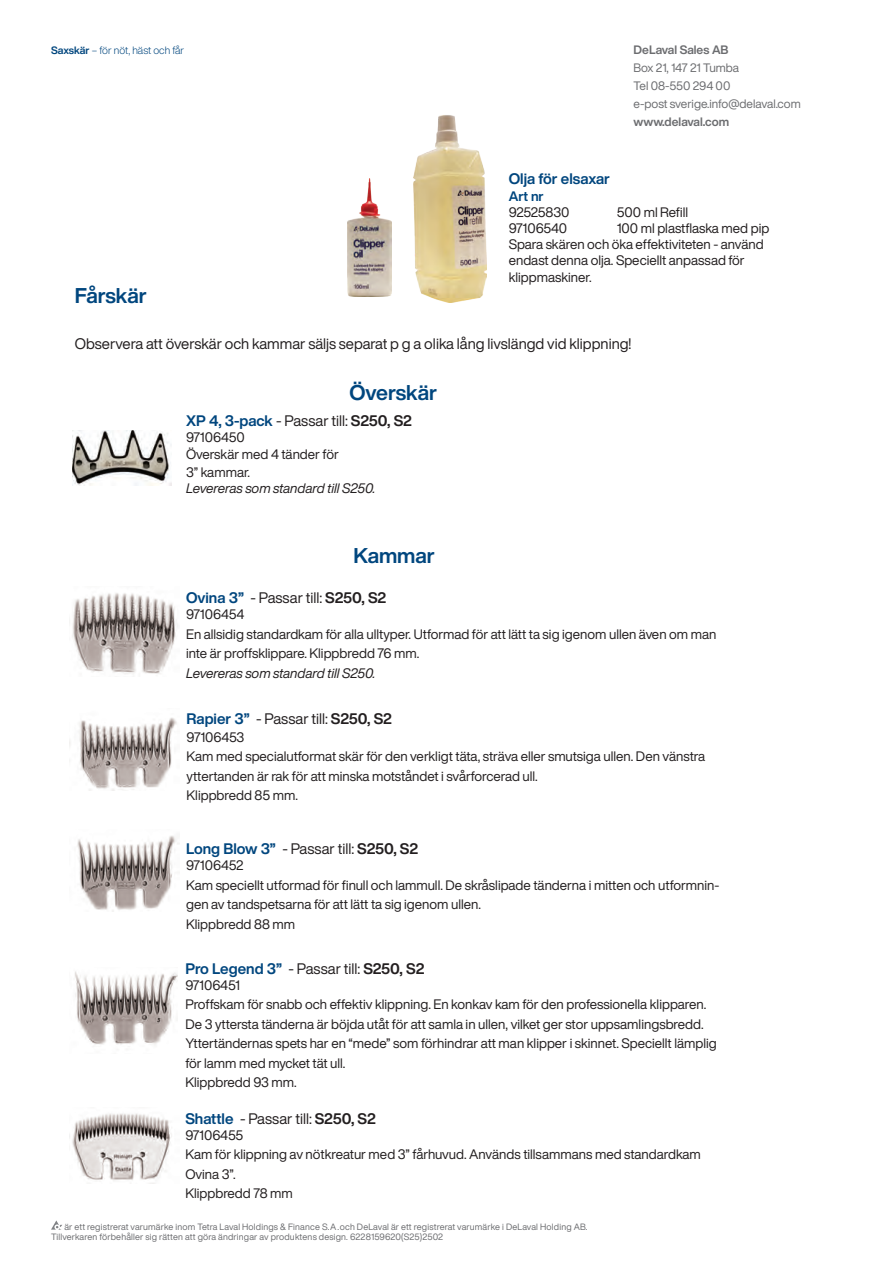
<style>
.page{position:relative;width:893px;height:1263px;background:#fff}
.page>*{position:absolute;margin:0;border:0;box-sizing:border-box;transform-origin:0 0}
.t1{font:700 21px "Helvetica Now Display";color:#00467e}
.t2{font:15px "Helvetica Now Display";color:#231f20}
.t3{font:700 15px "Helvetica Now Display";color:#00467e}
.t4{font:13.5px/19.5px "Helvetica Now Display";color:#231f20}
.t5{font:italic 13.5px "Helvetica Now Display";color:#231f20}
.t6{font:13.5px "Helvetica Now Display";letter-spacing:-.025em;color:#231f20}
.t7{font:700 13.5px "Helvetica Now Display";color:#00467e}
.t8{font:12px/18px "Helvetica Now Display";letter-spacing:-.005em;color:#6c6d70}
.t9{font:700 12px "Helvetica Now Display";color:#6c6d70}
.t10{font:300 10.5px "Helvetica Now Display";color:#00467e}
.t11{font:9px/10.5px "Helvetica Now Display";letter-spacing:.02em;color:#6c6d70}
.s1{font-weight:700}
.s2{font-weight:700;color:#00467e}
</style>
<div class="page">
<svg style="left:51px;top:1220px;width:11px;height:9px"></svg>
<img style="left:72px;top:431px;width:100px;height:54px">
<img style="left:70px;top:717px;width:107px;height:74px">
<img style="left:72px;top:593px;width:106px;height:81px">
<img style="left:75px;top:971px;width:102px;height:74px">
<img style="left:77px;top:836px;width:102px;height:76px">
<img style="left:72px;top:1113px;width:100px;height:71px">
<img style="left:413px;top:115px;width:73px;height:188px">
<img style="left:347px;top:179px;width:45px;height:117px">
<p class="t10" style="left:51px;top:43px;width:135px"><span class="s1">Saxskär</span> – för nöt, häst och får</p>
<p class="t9" style="left:634px;top:42px;width:96px">DeLaval Sales AB</p>
<p class="t8" style="left:634px;top:59px;width:169px">Box 21, 147 21 Tumba<br>Tel 08-550 294 00<br>e-post sverige.info@delaval.com</p>
<p class="t9" style="left:634px;top:114px;width:97px">www.delaval.com</p>
<p class="t3" style="left:509px;top:169px;width:103px">Olja för elsaxar</p>
<p class="t7" style="left:509px;top:187px;width:37px">Art nr</p>
<p class="t6" style="left:509px;top:203px;width:62px">92525830</p>
<p class="t4" style="left:617px;top:202px;width:73px">500 ml Refill</p>
<p class="t4" style="left:509px;top:218px;width:60px">97106540</p>
<p class="t4" style="left:509px;top:220px;width:262px;line-height:16.2px;text-indent:108px">100 ml plastflaska med pip<br>Spara skären och öka effektiviteten - använd endast denna olja. Speciellt anpassad för klippmaskiner.</p>
<h1 class="t1" style="left:75px;top:282px;width:73px">Fårskär</h1>
<p class="t2" style="left:75px;top:333px;width:558px">Observera att överskär och kammar säljs separat p g a olika lång livslängd vid klippning!</p>
<h1 class="t1" style="left:349px;top:378px;width:89px">Överskär</h1>
<p class="t2" style="left:186px;top:411px;width:227px"><span class="s2">XP 4, 3-pack</span> - Passar till: <span class="s1">S250, S2</span></p>
<p class="t4" style="left:186px;top:429px;width:154px;line-height:16.2px">97106450<br>Överskär med 4 tänder för</p>
<p class="t4" style="left:186px;top:462px;width:66px">3” kammar.</p>
<p class="t5" style="left:186px;top:479px;width:191px">Levereras som standard till S250.</p>
<h1 class="t1" style="left:353px;top:541px;width:83px">Kammar</h1>
<p class="t2" style="left:186px;top:588px;width:202px"><span class="s2">Ovina 3”</span> - Passar till: <span class="s1">S250, S2</span></p>
<p class="t4" style="left:186px;top:605px;width:532px">97106454<br>En allsidig standardkam för alla ulltyper. Utformad för att lätt ta sig igenom ullen även om man inte är proffsklippare. Klippbredd 76 mm.</p>
<p class="t5" style="left:186px;top:664px;width:191px">Levereras som standard till S250.</p>
<p class="t2" style="left:187px;top:708px;width:207px"><span class="s2">Rapier 3”</span> - Passar till: <span class="s1">S250, S2</span></p>
<p class="t4" style="left:187px;top:727px;width:520px">97106453<br>Kam med specialutformat skär för den verkligt täta, sträva eller smutsiga ullen. Den vänstra yttertanden är rak för att minska motståndet i svårforcerad ull.<br>Klippbredd 85 mm.</p>
<p class="t2" style="left:186px;top:839px;width:234px"><span class="s2">Long Blow 3”</span> - Passar till: <span class="s1">S250, S2</span></p>
<p class="t4" style="left:186px;top:856px;width:535px">97106452<br>Kam speciellt utformad för finull och lammull. De skråslipade tänderna i mitten och utformnin&shy;gen av tandspetsarna för att lätt ta sig igenom ullen.<br>Klippbredd 88 mm</p>
<p class="t2" style="left:185px;top:958px;width:241px"><span class="s2">Pro Legend 3”</span> - Passar till: <span class="s1">S250, S2</span></p>
<p class="t4" style="left:185px;top:975px;width:533px">97106451<br>Proffskam för snabb och effektiv klippning. En konkav kam för den professionella klipparen.<br>De 3 yttersta tänderna är böjda utåt för att samla in ullen, vilket ger stor uppsamlingsbredd.<br>Yttertändernas spets har en “mede” som förhindrar att man klipper i skinnet. Speciellt lämplig för lamm med mycket tät ull.<br>Klippbredd 93 mm.</p>
<p class="t2" style="left:185px;top:1108px;width:192px"><span class="s2">Shattle</span> - Passar till: <span class="s1">S250, S2</span></p>
<p class="t4" style="left:185px;top:1125px;width:517px">97106455<br>Kam för klippning av nötkreatur med 3” fårhuvud. Används tillsammans med standardkam<br>Ovina 3”.<br>Klippbredd 78 mm</p>
<p class="t11" style="left:51px;top:1221px;width:538px;text-indent:13px">är ett registrerat varumärke inom Tetra Laval Holdings &amp; Finance S.A. och DeLaval är ett registrerat varumärke i DeLaval Holding AB.<br>Tillverkaren förbehåller sig rätten att göra ändringar av produktens design. 6228159620(S25)2502</p>
</div>
